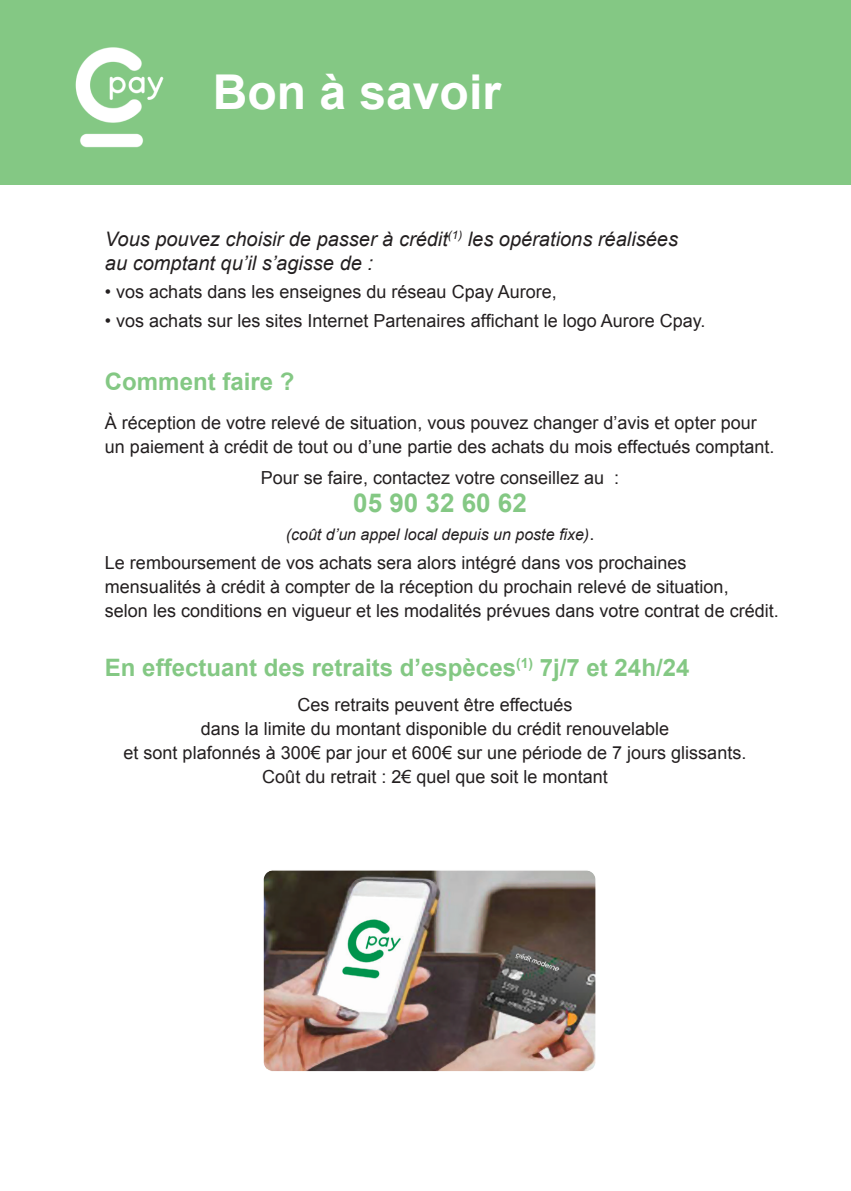
<style>
.page{position:relative;width:851px;height:1191px;background:#fff}
.page>*{position:absolute;margin:0;border:0;box-sizing:border-box;transform-origin:0 0}
.t1{font:700 48px "Arial";color:#fff}
.t2{font:700 26px "Arial";color:#84c884}
.t3{font:700 24px "Arial";color:#84c884}
.t4{font:italic 20px/24px "Arial";color:#231f20}
.t5{font:18px/24px "Arial";color:#231f20}
.t6{font:italic 16px "Arial";color:#231f20}
.s1{font-style:normal;font-size:18px}
</style>
<div class="page">
<div style="left:0;top:0;width:850px;height:184px;background:#84c884"></div>
<img style="left:263px;top:870px;width:333px;height:202px">
<img style="left:75px;top:47px;width:89px;height:101px">
<h1 class="t1" style="left:213px;top:58px;width:290px">Bon à savoir</h1>
<p class="t4" style="left:105px;top:227px;width:574px">Vous pouvez choisir de passer à crédit<sup>(1)</sup> les opérations réalisées au comptant qu’il s’agisse de :</p>
<p class="t5" style="left:105px;top:279px;width:453px">• vos achats dans les enseignes du réseau Cpay Aurore,</p>
<p class="t5" style="left:105px;top:308px;width:602px">• vos achats sur les sites Internet Partenaires affichant le logo Aurore Cpay.</p>
<h3 class="t3" style="left:105px;top:365px;width:191px">Comment faire ?</h3>
<p class="t5" style="left:105px;top:410px;width:671px">À réception de votre relevé de situation, vous pouvez changer d’avis et opter pour un paiement à crédit de tout ou d’une partie des achats du mois effectués comptant.</p>
<p class="t5" style="left:261px;top:466px;width:360px">Pour se faire, contactez votre conseillez au :</p>
<h2 class="t2" style="left:353px;top:485px;width:175px">05 90 32 60 62</h2>
<p class="t6" style="left:286px;top:524px;width:310px">(coût d’un appel local depuis un poste fixe)<span class="s1">.</span></p>
<p class="t5" style="left:105px;top:550px;width:675px">Le remboursement de vos achats sera alors intégré dans vos prochaines mensualités à crédit à compter de la réception du prochain relevé de situation,<br>selon les conditions en vigueur et les modalités prévues dans votre contrat de crédit.</p>
<h3 class="t3" style="left:105px;top:650px;width:586px">En effectuant des retraits d’espèces<sup>(1)</sup> 7j/7 et 24h/24</h3>
<p class="t5" style="left:123px;top:692px;width:624px;text-align:center">Ces retraits peuvent être effectués<br>dans la limite du montant disponible du crédit renouvelable<br>et sont plafonnés à 300€ par jour et 600€ sur une période de 7 jours glissants.<br>Coût du retrait : 2€ quel que soit le montant</p>
</div>
